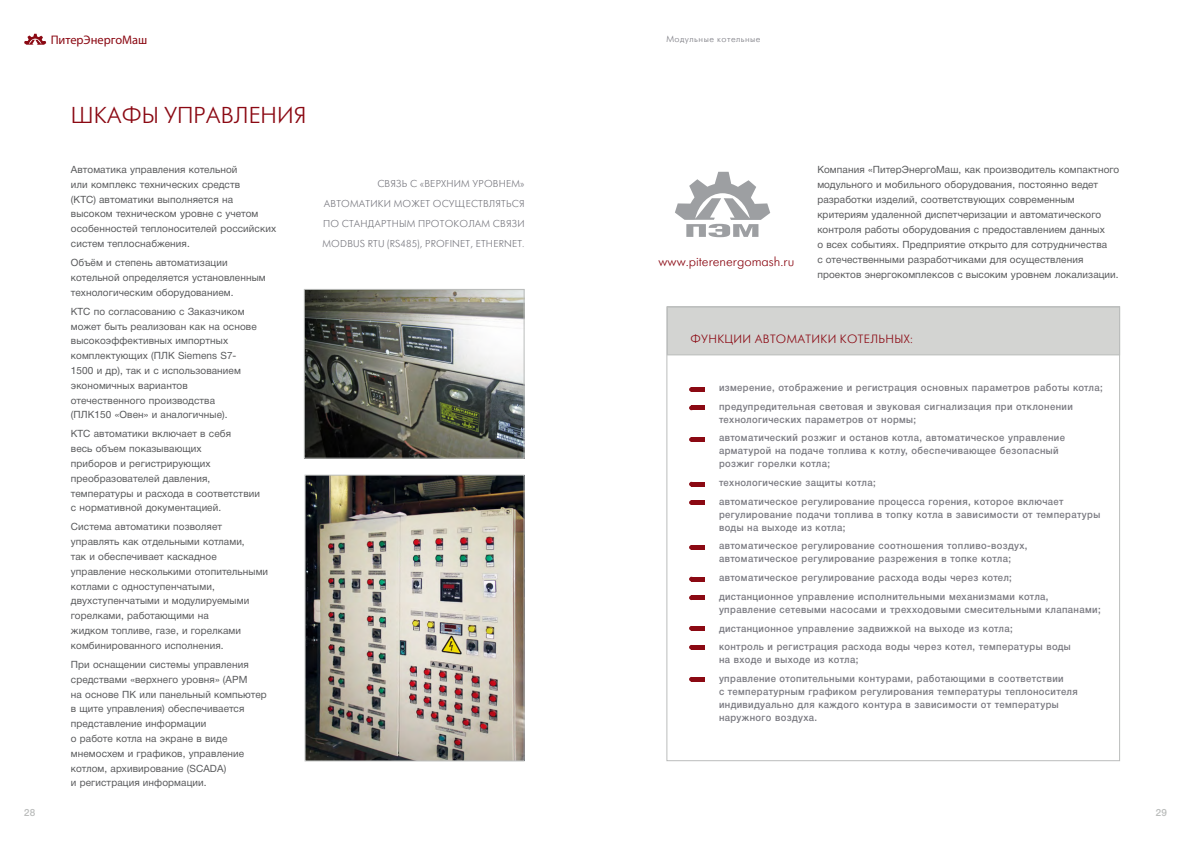
<style>
.page{position:relative;width:1191px;height:842px;background:#fff}
.page>*{position:absolute;margin:0;border:0;box-sizing:border-box;transform-origin:0 0}
.t1{font:23px "Futuris Light C";color:#8b0913}
.t2{font:13px "Futuris Light C";color:#8b0913}
.t3{font:12.4px "Myriad Pro";color:#8b0913}
.t4{font:12px "Futuris Light C";letter-spacing:.03em;color:#8b0913}
.t5{font:10px/14.8px "Helvetica Neue Cyr";letter-spacing:.01em;color:#58595b}
.t6{font:500 10px/18.7px "Helvetica Neue Cyr";letter-spacing:.04em;color:#7a7a81;scale:.95 1}
.t7{font:10px/20px "Futuris Light C";letter-spacing:.02em;color:#7a7a81}
.t8{font:500 10px "Helvetica Neue Cyr";color:#bbbdbc}
.t9{font:9px "Futuris Light C";letter-spacing:.055em;color:#7a7a81}
</style>
<div class="page">
<svg style="left:24px;top:34px;width:22px;height:11px"></svg>
<img style="left:306px;top:291px;width:216px;height:165px">
<div style="left:304px;top:289px;width:220px;height:169px;border:1px solid #bbbdbc"></div>
<img style="left:307px;top:477px;width:215px;height:282px">
<div style="left:305px;top:475px;width:219px;height:286px;border:1px solid #bbbdbc"></div>
<div style="left:667px;top:307px;width:452px;height:48px;background:#d3d4d2"></div>
<div style="left:667px;top:306px;width:453px;height:49px;border:1px solid #bbbdbc"></div>
<div style="left:691px;top:387px;width:14px;height:5px;background:#8b0913"></div>
<hr style="left:691px;top:406px;width:14px;height:4px;background:#8b0913">
<div style="left:691px;top:437px;width:14px;height:5px;background:#8b0913"></div>
<div style="left:691px;top:545px;width:14px;height:5px;background:#8b0913"></div>
<div style="left:691px;top:500px;width:14px;height:5px;background:#8b0913"></div>
<hr style="left:691px;top:482px;width:14px;height:4px;background:#8b0913">
<hr style="left:691px;top:577px;width:14px;height:4px;background:#8b0913">
<div style="left:691px;top:595px;width:14px;height:5px;background:#8b0913"></div>
<div style="left:691px;top:626px;width:14px;height:5px;background:#8b0913"></div>
<div style="left:691px;top:645px;width:14px;height:5px;background:#8b0913"></div>
<div style="left:691px;top:677px;width:14px;height:5px;background:#8b0913"></div>
<svg style="left:675px;top:172px;width:95px;height:65px"></svg>
<p class="t3" style="left:51px;top:32px;width:98px">ПитерЭнергоМаш</p>
<p class="t9" style="left:666px;top:35px;width:96px">Модульные котельные</p>
<h1 class="t1" style="left:71px;top:104px;width:122px">Шкафы упра</h1>
<h1 class="t1" style="left:221px;top:104px;width:87px">вления</h1>
<p class="t5" style="left:71px;top:162px;width:207px">Автоматика управления котельной<br>или комплекс технических средств<br>(КТС) автоматики выполняется на высоком техническом уровне с учетом особенностей теплоносителей российских систем теплоснабжения.</p>
<p class="t5" style="left:71px;top:255px;width:196px">Объём и степень автоматизации котельной определяется установленным технологическим оборудованием.</p>
<p class="t5" style="left:71px;top:304px;width:187px">КТС по согласованию с Заказчиком может быть реализован как на основе высокоэффективных импортных комплектующих (ПЛК Siemens S7-<br>1500 и др), так и с использованием экономичных вариантов отечественного производства (ПЛК150 «Овен» и аналогичные).</p>
<p class="t5" style="left:71px;top:426px;width:191px">КТС автоматики включает в себя<br>весь объем показывающих<br>приборов и регистрирующих преобразователей давления, температуры и расхода в соответствии с нормативной документацией.</p>
<p class="t5" style="left:71px;top:520px;width:199px">Система автоматики позволяет управлять как отдельными котлами,<br>так и обеспечивает каскадное управление несколькими отопительными котлами с одноступенчатыми, двухступенчатыми и модулируемыми горелками, работающими на<br>жидком топливе, газе, и горелками комбинированного исполнения.</p>
<p class="t5" style="left:71px;top:657px;width:197px">При оснащении системы управления средствами «верхнего уровня» (АРМ<br>на основе ПК или панельный компьютер в щите управления) обеспечивается представление информации<br>о работе котла на экране в виде мнемосхем и графиков, управление котлом, архивирование (SCADA)<br>и регистрация информации.</p>
<p class="t7" style="left:322px;top:174px;width:204px;text-indent:55px">Связь с «верхним уровнем» автомати ки может осуществляться п о стандартным протоколам связи Modbus RTU (RS485), Profinet, Eth ernet.</p>
<h2 class="t2" style="left:658px;top:255px;width:137px">www.piterenergomash.ru</h2>
<p class="t5" style="left:817px;top:162px;width:303px">Компания «ПитерЭнергоМаш, как производитель компактного модульного и мобильного оборудования, постоянно ведет разработки изделий, соответствующих современным критериям удаленной диспетчеризации и автоматического контроля работы оборудования с предоставлением данных<br>о всех событиях. Предприятие открыто для сотрудничества<br>с отечественными разработчиками для осуществления проектов энергокомплексов с высоким уровнем локализации.</p>
<p class="t4" style="left:690px;top:333px;width:224px">Функци И автомати ки котельных:</p>
<p class="t6" style="left:719px;top:378px;width:405px">измерение, отображение и регистрация основных параметров работы котла; предупредительная световая и звуковая сигнализация при отклонении</p>
<p class="t6" style="left:719px;top:410px;width:366px">технологических параметров от нормы;<br>автоматический розжиг и останов котла, автоматическое управление</p>
<p class="t6" style="left:719px;top:444px;width:359px;line-height:13px">арматурой на подаче топлива к котлу, обеспечивающее безопасный розжиг горелки котла;</p>
<p class="t6" style="left:719px;top:473px;width:364px">технологические защиты котла;<br>автоматическое регулирование процесса горения, которое включает</p>
<p class="t6" style="left:719px;top:508px;width:403px;line-height:13px">регулирование подачи топлива в топку котла в зависимости от температуры воды на выходе из котла;</p>
<p class="t6" style="left:719px;top:539px;width:326px;line-height:13px">автоматическое регулирование соотношения топливо-воздух, автоматическое регулирование разрежения в топке котла;</p>
<p class="t6" style="left:719px;top:568px;width:348px">автоматическое регулирование расхода воды через котел; дистанционное управление исполнительными механизмами котла,</p>
<p class="t6" style="left:719px;top:600px;width:403px">управление сетевыми насосами и трехходовыми смесительными клапанами; дистанционное управление задвижкой на выходе из котла;<br>контроль и регистрация расхода воды через котел, температуры воды</p>
<p class="t6" style="left:719px;top:650px;width:364px">на входе и выходе из котла;<br>управление отопительными контурами, работающими в соответствии</p>
<p class="t6" style="left:719px;top:685px;width:379px;line-height:13px">с температурным графиком регулирования температуры теплоносителя индивидуально для каждого контура в зависимости от температуры наружного воздуха.</p>
<p class="t8" style="left:24px;top:807px;width:13px">28</p>
<p class="t8" style="left:1155px;top:807px;width:13px">29</p>
</div>
